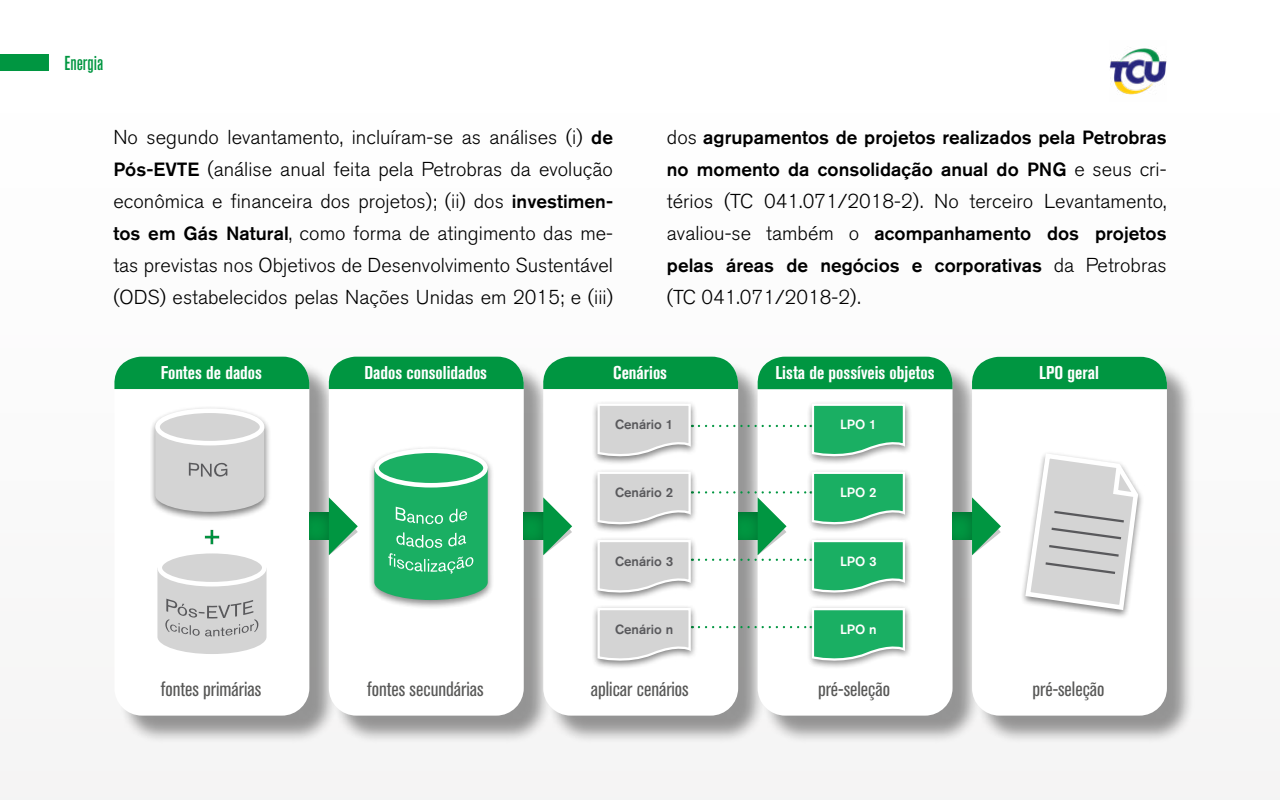
<style>
.page{position:relative;width:1280px;height:800px;background:#fff}
.page>*{position:absolute;margin:0;border:0;box-sizing:border-box;transform-origin:0 0}
.t1{font:condensed 20.6px "Akzidenz Grotesk BQ";color:#575756}
.t2{font:300 20px/32px "Akzidenz Grotesk BQ";color:#000;text-align:justify}
.t3{font:500 condensed 20px "Akzidenz Grotesk BQ";color:#009641}
.t4{font:500 19px/32px "Akzidenz Grotesk BQ";color:#000}
.t5{font:700 condensed 18.3px "Akzidenz Grotesk BQ";color:#fff}
.t6{font:500 13.3px "Akzidenz Grotesk BQ";color:#59595c}
.t7{font:500 13.3px "Akzidenz Grotesk BQ";color:#fff}
.s1{font-weight:500;font-size:19px}
.s2{font-weight:300;font-size:20px}
</style>
<div class="page">
<div style="left:0;top:54px;width:49px;height:17px;background:#009641"></div>
<img style="left:1110px;top:47px;width:57px;height:48px">
<div style="left:118px;top:360px;width:220px;height:384px;background:#000;opacity:.4"></div>
<div style="left:114px;top:357px;width:195px;height:359px;background:#fff;border-radius:28px"></div>
<div style="left:114px;top:357px;width:195px;height:32px;background:#009641"></div>
<div style="left:332px;top:360px;width:220px;height:384px;background:#000;opacity:.4"></div>
<div style="left:329px;top:357px;width:195px;height:359px;background:#fff;border-radius:28px"></div>
<div style="left:328px;top:357px;width:196px;height:32px;background:#009641"></div>
<div style="left:547px;top:360px;width:220px;height:384px;background:#000;opacity:.4"></div>
<div style="left:543px;top:357px;width:195px;height:359px;background:#fff;border-radius:28px"></div>
<div style="left:543px;top:357px;width:195px;height:32px;background:#009641"></div>
<div style="left:761px;top:360px;width:220px;height:384px;background:#000;opacity:.4"></div>
<div style="left:758px;top:357px;width:195px;height:359px;background:#fff;border-radius:28px"></div>
<div style="left:757px;top:357px;width:196px;height:32px;background:#009641"></div>
<div style="left:976px;top:360px;width:220px;height:384px;background:#000;opacity:.4"></div>
<div style="left:972px;top:357px;width:195px;height:359px;background:#fff;border-radius:28px"></div>
<div style="left:972px;top:357px;width:195px;height:32px;background:#009641"></div>
<div style="left:300px;top:506px;width:44px;height:35px;background:#000;opacity:.28"></div>
<svg style="left:329px;top:497px;width:29px;height:58px"></svg>
<div style="left:514px;top:506px;width:44px;height:35px;background:#000;opacity:.28"></div>
<svg style="left:543px;top:497px;width:29px;height:58px"></svg>
<div style="left:943px;top:506px;width:44px;height:35px;background:#000;opacity:.28"></div>
<svg style="left:972px;top:497px;width:29px;height:58px"></svg>
<div style="left:369px;top:445px;width:126px;height:164px;background:#000;opacity:.5"></div>
<svg style="left:377px;top:451px;width:109px;height:34px"></svg>
<div style="left:374px;top:448px;width:114px;height:40px;border:5px solid #fff;border-radius:50%"></div>
<svg style="left:374px;top:468px;width:114px;height:132px;background:#35b674"></svg>
<div style="left:592px;top:605px;width:106px;height:65px;background:#000;opacity:.5"></div>
<svg style="left:596px;top:607px;width:97px;height:57px;background:#d9d9d9"></svg>
<div style="left:592px;top:537px;width:106px;height:65px;background:#000;opacity:.5"></div>
<svg style="left:596px;top:539px;width:97px;height:57px;background:#d8d9d9"></svg>
<div style="left:806px;top:401px;width:106px;height:65px;background:#000;opacity:.5"></div>
<svg style="left:699px;top:402px;width:207px;height:58px"></svg>
<div style="left:592px;top:401px;width:106px;height:65px;background:#000;opacity:.5"></div>
<svg style="left:596px;top:402px;width:97px;height:58px"></svg>
<div style="left:592px;top:469px;width:106px;height:65px;background:#000;opacity:.5"></div>
<svg style="left:596px;top:471px;width:97px;height:57px"></svg>
<div style="left:1020px;top:450px;width:125px;height:169px;background:#000;opacity:.5"></div>
<svg style="left:1023px;top:451px;width:118px;height:162px"></svg>
<div style="left:806px;top:469px;width:106px;height:65px;background:#000;opacity:.5"></div>
<div style="left:806px;top:537px;width:106px;height:65px;background:#000;opacity:.5"></div>
<svg style="left:699px;top:471px;width:207px;height:125px"></svg>
<div style="left:806px;top:605px;width:106px;height:65px;background:#000;opacity:.5"></div>
<svg style="left:699px;top:607px;width:207px;height:57px"></svg>
<div style="left:160px;top:551px;width:104px;height:33px;background:#d4d4d4;border-radius:50%"></div>
<div style="left:157px;top:549px;width:110px;height:37px;border:5px solid #fff;border-radius:50%"></div>
<svg style="left:157px;top:568px;width:110px;height:86px"></svg>
<div style="left:150px;top:405px;width:122px;height:116px;background:#000;opacity:.5"></div>
<div style="left:158px;top:411px;width:104px;height:32px;background:#d4d4d4;border-radius:50%"></div>
<div style="left:155px;top:408px;width:109px;height:37px;border:5px solid #fff;border-radius:50%"></div>
<svg style="left:155px;top:427px;width:109px;height:85px;background:#d2d2d2"></svg>
<div style="left:204px;top:527px;width:23px;height:21px;background:#000;opacity:.4"></div>
<p class="t3" style="left:65px;top:51px;width:40px">Energia</p>
<p class="t2" style="left:113px;top:121px;width:501px">No segundo levantamento, incluíram-se as análises (i) <span class="s1">de Pós-EVTE</span> (análise anual feita pela Petrobras da evolução econômica e financeira dos projetos); (ii) dos <span class="s1">investimen&shy;tos em Gás Natural</span>, como forma de atingimento das me&shy;tas previstas nos Objetivos de Desenvolvimento Sustentável (ODS) estabelecidos pelas Nações Unidas em 2015; e (iii)</p>
<p class="t4" style="left:667px;top:121px;width:501px"><span class="s2">dos</span> agrupamentos de projetos realizados pela Petrobras no momento da consolidação anual do PNG <span class="s2">e seus cri-</span></p>
<p class="t2" style="left:667px;top:185px;width:501px">térios (TC 041.071/2018-2). No terceiro Levantamento,</p>
<p class="t4" style="left:667px;top:217px;width:501px"><span class="s2">avaliou-se também o</span> acompanhamento dos projetos pelas áreas de negócios e corporativas <span class="s2">da Petrobras</span></p>
<p class="t2" style="left:667px;top:281px;width:195px">(TC 041.071/2018-2).</p>
<p class="t5" style="left:161px;top:363px;width:103px">Fontes de dados</p>
<p class="t5" style="left:365px;top:363px;width:124px">Dados consolidados</p>
<p class="t5" style="left:613px;top:363px;width:55px">Cenários</p>
<p class="t5" style="left:775px;top:363px;width:161px">Lista de possíveis objetos</p>
<p class="t6" style="left:615px;top:417px;width:60px">Cenário 1</p>
<p class="t7" style="left:840px;top:417px;width:38px">LPO 1</p>
<p class="t5" style="left:1039px;top:363px;width:61px">LPO geral</p>
<p class="t6" style="left:615px;top:485px;width:60px">Cenário 2</p>
<p class="t7" style="left:840px;top:485px;width:38px">LPO 2</p>
<p class="t1" style="left:161px;top:677px;width:102px">fontes primárias</p>
<p class="t1" style="left:367px;top:677px;width:118px">fontes secundárias</p>
<p class="t6" style="left:615px;top:553px;width:60px">Cenário 3</p>
<p class="t6" style="left:615px;top:621px;width:60px">Cenário n</p>
<p class="t1" style="left:591px;top:677px;width:99px">aplicar cenários</p>
<p class="t7" style="left:840px;top:553px;width:38px">LPO 3</p>
<p class="t7" style="left:840px;top:621px;width:38px">LPO n</p>
<p class="t1" style="left:818px;top:677px;width:74px">pré-seleção</p>
<p class="t1" style="left:1032px;top:677px;width:74px">pré-seleção</p>
</div>
